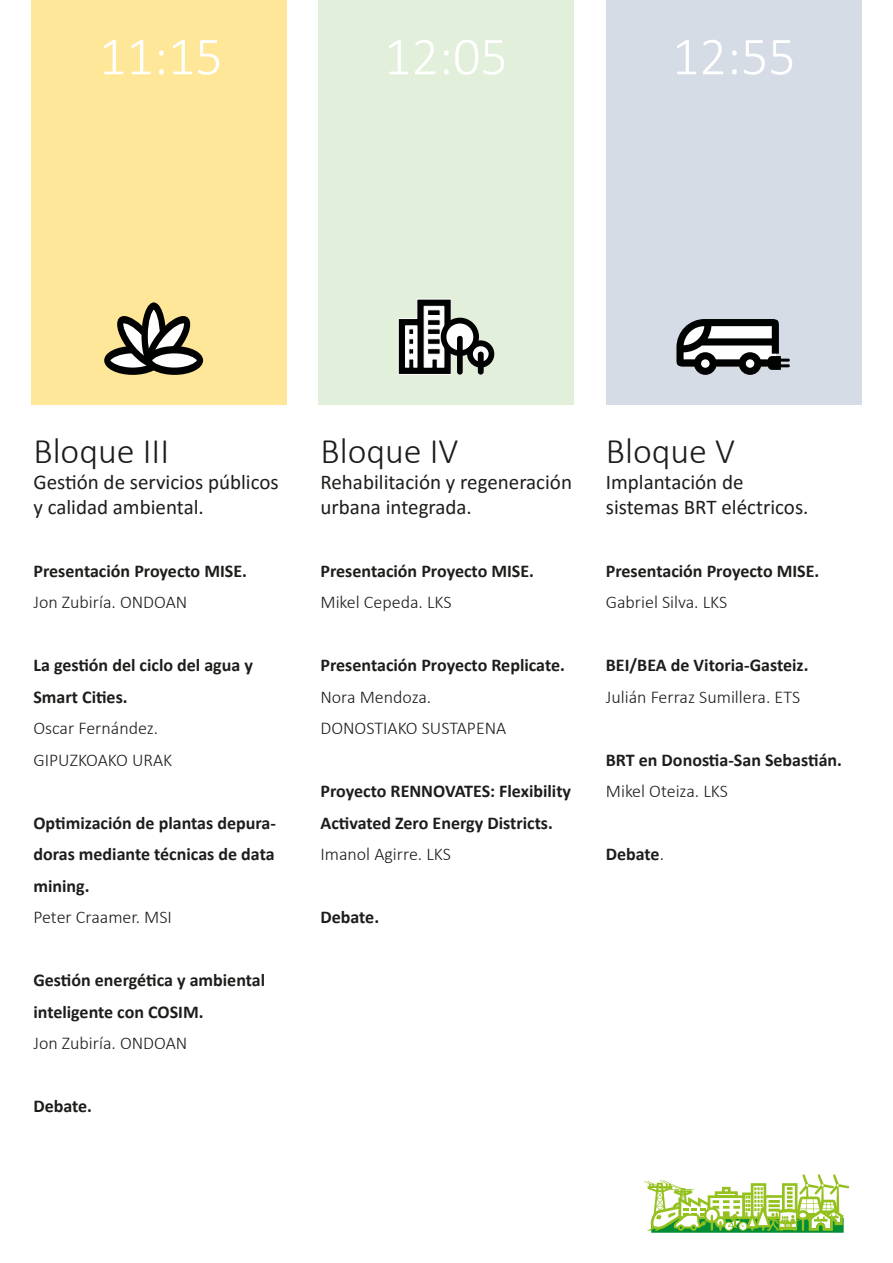
<style>
.page{position:relative;width:893px;height:1263px;background:#fff}
.page>*{position:absolute;margin:0;border:0;box-sizing:border-box;transform-origin:0 0}
.t1{font:300 54px "Calibri";color:#fff}
.t2{font:300 36px "Calibri";color:#1d1d1b}
.t3{font:21px/25.2px "Calibri";color:#1d1d1b}
.t4{font:700 18px/31.5px "Calibri";color:#1d1d1b}
.t5{font:300 18px/31.5px "Calibri";color:#1d1d1b}
.s1{font-weight:300}
</style>
<div class="page">
<div style="left:32px;top:0;width:255px;height:405px;background:#ffe79a"></div>
<svg style="left:104px;top:302px;width:99px;height:73px"></svg>
<svg style="left:152px;top:353px;width:45px;height:15px"></svg>
<div style="left:319px;top:0;width:255px;height:405px;background:#e2efda"></div>
<div style="left:606px;top:0;width:255px;height:405px;background:#d6dce5"></div>
<svg style="left:398px;top:299px;width:96px;height:76px"></svg>
<svg style="left:677px;top:319px;width:113px;height:56px"></svg>
<svg style="left:644px;top:1174px;width:205px;height:59px"></svg>
<h1 class="t1" style="left:99px;top:23px;width:125px">11:15</h1>
<h1 class="t1" style="left:384px;top:23px;width:125px">12:05</h1>
<h1 class="t1" style="left:672px;top:23px;width:125px">12:55</h1>
<h2 class="t2" style="left:33px;top:429px;width:137px">Bloque III</h2>
<p class="t3" style="left:33px;top:468px;width:247px">Gestión de servicios públicos y calidad ambiental.</p>
<p class="t4" style="left:33px;top:554px;width:215px">Presentación Proyecto MISE.</p>
<p class="t5" style="left:33px;top:586px;width:155px">Jon Zubiría. ONDOAN</p>
<p class="t4" style="left:33px;top:649px;width:221px">La gestión del ciclo del agua y<br>Smart Cities.</p>
<p class="t5" style="left:33px;top:712px;width:140px">Oscar Fernández.<br>GIPUZKOAKO URAK</p>
<p class="t4" style="left:33px;top:806px;width:244px;text-align:justify">Optimización de plantas depura&shy;doras mediante técnicas de data mining.</p>
<p class="t5" style="left:33px;top:901px;width:140px">Peter Craamer. MSI</p>
<p class="t4" style="left:33px;top:964px;width:233px">Gestión energética y ambiental inteligente con COSIM.</p>
<p class="t5" style="left:33px;top:1027px;width:155px">Jon Zubiría. ONDOAN</p>
<p class="t4" style="left:33px;top:1090px;width:60px">Debate.</p>
<h2 class="t2" style="left:320px;top:429px;width:140px">Bloque IV</h2>
<p class="t3" style="left:320px;top:468px;width:253px">Rehabilitación y regeneración urbana integrada.</p>
<p class="t4" style="left:320px;top:554px;width:215px">Presentación Proyecto MISE.</p>
<p class="t5" style="left:320px;top:586px;width:133px">Mikel Cepeda. LKS</p>
<p class="t4" style="left:320px;top:649px;width:246px">Presentación Proyecto Replicate.</p>
<p class="t5" style="left:320px;top:681px;width:187px">Nora Mendoza.<br>DONOSTIAKO SUSTAPENA</p>
<p class="t4" style="left:320px;top:775px;width:252px">Proyecto RENNOVATES: Flexibility<br>Activated Zero Energy Districts.</p>
<p class="t5" style="left:320px;top:838px;width:132px">Imanol Agirre. LKS</p>
<p class="t4" style="left:320px;top:901px;width:60px">Debate.</p>
<h2 class="t2" style="left:606px;top:429px;width:131px">Bloque V</h2>
<p class="t3" style="left:606px;top:468px;width:204px">Implantación de sistemas BRT eléctricos.</p>
<p class="t4" style="left:606px;top:554px;width:215px">Presentación Proyecto MISE.</p>
<p class="t5" style="left:606px;top:586px;width:123px">Gabriel Silva. LKS</p>
<p class="t4" style="left:606px;top:649px;width:204px">BEI/BEA de Vitoria-Gasteiz.</p>
<p class="t5" style="left:606px;top:681px;width:196px">Julián Ferraz Sumillera. ETS</p>
<p class="t4" style="left:606px;top:743px;width:238px">BRT en Donostia-San Sebastián.</p>
<p class="t5" style="left:606px;top:775px;width:124px">Mikel Oteiza. LKS</p>
<p class="t4" style="left:606px;top:838px;width:60px">Debate<span class="s1">.</span></p>
</div>
